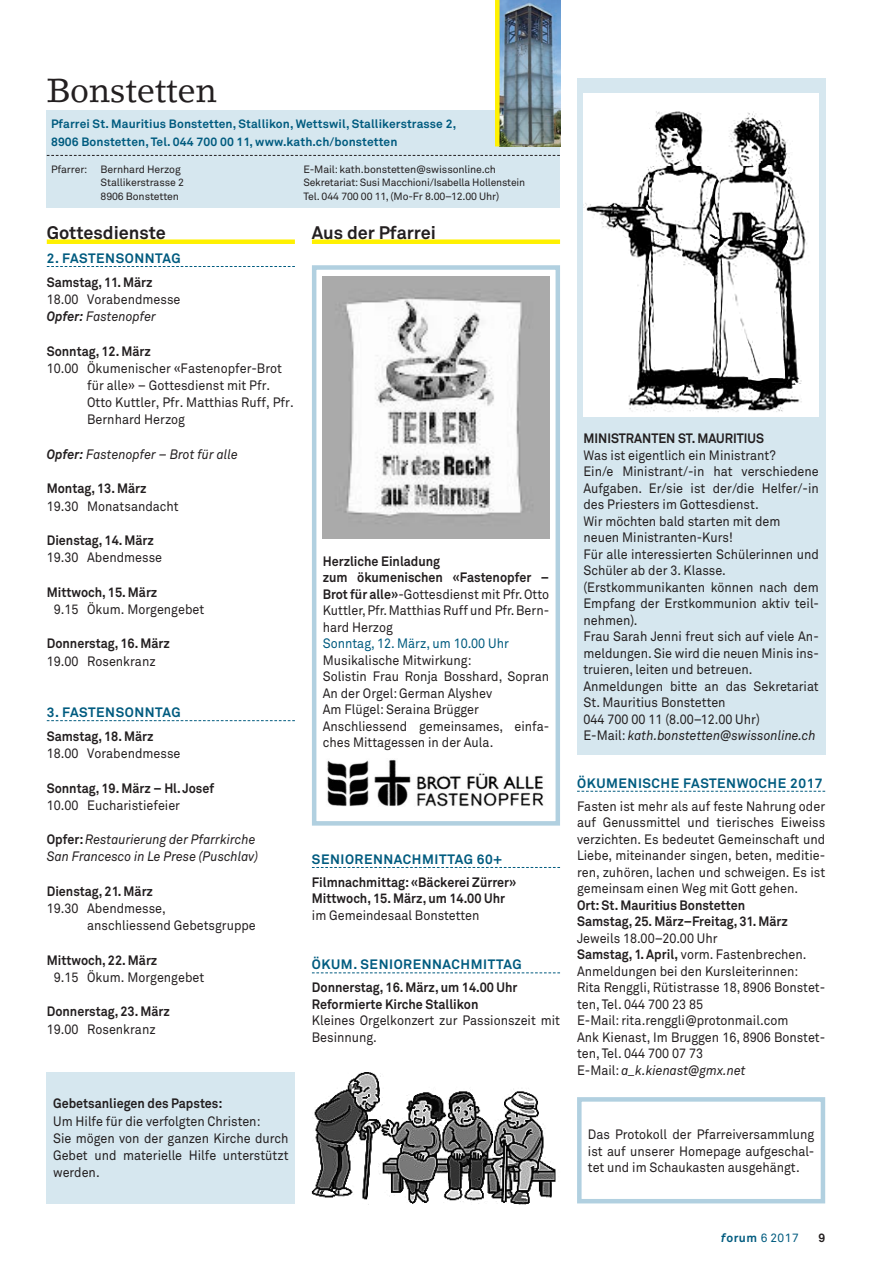
<style>
.page{position:relative;width:872px;height:1263px;background:#fff}
.page>*{position:absolute;margin:0;border:0;box-sizing:border-box;transform-origin:0 0}
.t1{font:33px "Lino Letter";letter-spacing:-.01em;color:#231f20}
.t2{font:700 18px "Akkurat Pro";color:#231f20}
.t3{font:13.5px/16.5px "Akkurat Pro";color:#231f20;scale:.93 1}
.t4{font:700 13.5px/16.5px "Akkurat Pro";color:#231f20;scale:.93 1}
.t5{font:700 13.5px "Akkurat Pro";letter-spacing:.04em;color:#005b7f}
.t6{font:italic 13.5px/17.2px "Akkurat Pro";color:#231f20;scale:.93 1}
.t7{font:13.5px "Akkurat Pro";color:#005b7f;scale:.93 1}
.t8{font:700 12px/18px "Akkurat Pro";letter-spacing:.01em;color:#005b7f}
.t9{font:12px "Akkurat Pro";color:#005b7f}
.t10{font:700 12px "Akkurat Pro";color:#231f20}
.t11{font:10.5px/13.5px "Akkurat Pro";letter-spacing:-.01em;color:#231f20}
.s1{font-weight:700;font-style:italic}
.s2{font-style:italic}
.s3{font-weight:700}
.s4{font-weight:700;font-style:normal}
</style>
<div class="page">
<div style="left:47px;top:239px;width:248px;height:5px;background:#fff101"></div>
<svg style="left:47px;top:266px;width:248px;height:1px"></svg>
<svg style="left:47px;top:720px;width:248px;height:1px"></svg>
<svg style="left:577px;top:791px;width:248px;height:1px"></svg>
<div style="left:47px;top:111px;width:513px;height:97px;background:#d6e7ef"></div>
<img style="left:499px;top:0;width:61px;height:146px">
<hr style="left:495px;top:0;width:4px;height:146px;background:#fff101">
<svg style="left:47px;top:155px;width:513px;height:1px"></svg>
<div style="left:47px;top:1071px;width:248px;height:132px;background:#d6e7ef"></div>
<div style="left:312px;top:265px;width:248px;height:561px;border:4px solid #b1d0e0"></div>
<img style="left:327px;top:760px;width:217px;height:47px">
<div style="left:312px;top:239px;width:248px;height:5px;background:#fff101"></div>
<svg style="left:312px;top:867px;width:248px;height:1px"></svg>
<svg style="left:312px;top:972px;width:248px;height:1px"></svg>
<img style="left:312px;top:1073px;width:244px;height:132px">
<img style="left:323px;top:276px;width:226px;height:263px">
<div style="left:577px;top:79px;width:248px;height:676px;background:#d6e7ef"></div>
<div style="left:577px;top:1097px;width:248px;height:106px;border:4px solid #b1d0e0"></div>
<img style="left:583px;top:94px;width:236px;height:322px">
<h1 class="t1" style="left:47px;top:70px;width:171px">Bonstetten</h1>
<p class="t8" style="left:51px;top:115px;width:406px">Pfarrei St. Mauritius Bonstetten, Stallikon, Wettswil, Stallikerstrasse 2,<br>8906 Bonstetten, Tel. 044 700 00 11, www.kath.ch/bonstetten</p>
<p class="t11" style="left:101px;top:163px;width:85px;text-indent:-49px">Pfarrer: Bernhard Herzog<br>Stallikerstrasse 2<br>8906 Bonstetten</p>
<p class="t11" style="left:303px;top:163px;width:223px">E-Mail: kath.bonstetten@swissonline.ch<br>Sekretariat: Susi Macchioni/Isabella Hollenstein<br>Tel. 044 700 00 11, (Mo-Fr 8.00–12.00 Uhr)</p>
<h2 class="t2" style="left:47px;top:222px;width:121px">Gottesdienste</h2>
<p class="t5" style="left:47px;top:250px;width:135px">2. FASTENSONNTAG</p>
<p class="t4" style="left:47px;top:274px;width:115px">Samstag, 11. März</p>
<p class="t3" style="left:47px;top:291px;width:145px;line-height:17.2px">18.00 Vorabendmesse<br><span class="s1">Opfer:</span> <span class="s2">Fastenopfer</span></p>
<p class="t4" style="left:47px;top:343px;width:113px">Sonntag, 12. März</p>
<p class="t3" style="left:87px;top:360px;width:223px;line-height:17.2px;text-indent:-40px">10.00 Ökumenischer «Fastenopfer-Brot für alle» – Gottesdienst mit Pfr.<br>Otto Kuttler, Pfr. Matthias Ruff, Pfr.<br>Bernhard Herzog</p>
<p class="t6" style="left:47px;top:446px;width:207px"><span class="s3">Opfer:</span> Fastenopfer – Brot für alle</p>
<p class="t4" style="left:47px;top:480px;width:109px">Montag, 13. März</p>
<p class="t3" style="left:47px;top:498px;width:143px">19.30 Monatsandacht</p>
<p class="t4" style="left:47px;top:532px;width:117px">Dienstag, 14. März</p>
<p class="t3" style="left:47px;top:550px;width:126px">19.30 Abendmesse</p>
<p class="t4" style="left:47px;top:584px;width:120px">Mittwoch, 15. März</p>
<p class="t3" style="left:54px;top:601px;width:163px">9.15 Ökum. Morgengebet</p>
<p class="t4" style="left:47px;top:635px;width:134px">Donnerstag, 16. März</p>
<p class="t3" style="left:47px;top:653px;width:119px">19.00 Rosenkranz</p>
<p class="t5" style="left:47px;top:704px;width:135px">3. FASTENSONNTAG</p>
<p class="t4" style="left:47px;top:728px;width:116px">Samstag, 18. März</p>
<p class="t3" style="left:47px;top:745px;width:145px">18.00 Vorabendmesse</p>
<p class="t4" style="left:47px;top:780px;width:181px">Sonntag, 19. März – Hl. Josef</p>
<p class="t3" style="left:47px;top:797px;width:145px">10.00 Eucharistiefeier</p>
<p class="t6" style="left:47px;top:831px;width:229px"><span class="s4">Opfer:</span> Restaurierung der Pfarrkirche<br>San Francesco in Le Prese (Puschlav)</p>
<p class="t4" style="left:47px;top:883px;width:116px">Dienstag, 21. März</p>
<p class="t3" style="left:87px;top:900px;width:183px;line-height:17.2px;text-indent:-40px">19.30 Abendmesse,<br>anschliessend Gebetsgruppe</p>
<p class="t4" style="left:47px;top:952px;width:120px">Mittwoch, 22. März</p>
<p class="t3" style="left:54px;top:969px;width:163px">9.15 Ökum. Morgengebet</p>
<p class="t4" style="left:47px;top:1003px;width:134px">Donnerstag, 23. März</p>
<p class="t3" style="left:47px;top:1021px;width:119px">19.00 Rosenkranz</p>
<h2 class="t2" style="left:312px;top:222px;width:126px">Aus der Pfarrei</h2>
<p class="t3" style="left:323px;top:553px;width:245px"><span class="s3">Herzliche Einladung<br>zum ökumenischen «Fastenopfer –<br>Brot für alle»</span>-Gottesdienst mit Pfr. Otto<br>Kuttler, Pfr. Matthias Ruff und Pfr. Bern&shy;hard Herzog</p>
<p class="t7" style="left:323px;top:636px;width:202px">Sonntag, 12. März, um 10.00 Uhr</p>
<p class="t3" style="left:323px;top:652px;width:245px">Musikalische Mitwirkung:<br>Solistin Frau Ronja Bosshard, Sopran<br>An der Orgel: German Alyshev<br>Am Flügel: Seraina Brügger<br>Anschliessend gemeinsames, einfa&shy;ches Mittagessen in der Aula.</p>
<p class="t5" style="left:312px;top:851px;width:192px">SENIORENNACHMITTAG 60+</p>
<p class="t4" style="left:312px;top:874px;width:221px">Filmnachmittag: «Bäckerei Zürrer»<br>Mittwoch, 15. März, um 14.00 Uhr</p>
<p class="t3" style="left:312px;top:907px;width:182px">im Gemeindesaal Bonstetten</p>
<p class="t5" style="left:312px;top:956px;width:211px">ÖKUM. SENIORENNACHMITTAG</p>
<p class="t4" style="left:312px;top:979px;width:223px">Donnerstag, 16. März, um 14.00 Uhr<br>Reformierte Kirche Stallikon</p>
<p class="t3" style="left:312px;top:1013px;width:268px">Kleines Orgelkonzert zur Passionszeit mit<br>Besinnung.</p>
<p class="t4" style="left:53px;top:1095px;width:183px">Gebetsanliegen des Papstes:</p>
<p class="t3" style="left:53px;top:1113px;width:254px;line-height:17.2px">Um Hilfe für die verfolgten Christen:<br>Sie mögen von der ganzen Kirche durch<br>Gebet und materielle Hilfe unterstützt werden.</p>
<p class="t4" style="left:583px;top:431px;width:196px">MINISTRANTEN ST. MAURITIUS</p>
<p class="t3" style="left:583px;top:447px;width:255px">Was ist eigentlich ein Ministrant?<br>Ein/e Ministrant/-in hat verschiedene Aufgaben. Er/sie ist der/die Helfer/-in des Priesters im Gottesdienst.<br>Wir möchten bald starten mit dem neuen Ministranten-Kurs!<br>Für alle interessierten Schülerinnen und Schüler ab der 3. Klasse. (Erstkommunikanten können nach dem Empfang der Erstkommunion aktiv teil&shy;nehmen).<br>Frau Sarah Jenni freut sich auf viele An&shy;meldungen. Sie wird die neuen Minis ins&shy;truieren, leiten und betreuen.<br>Anmeldungen bitte an das Sekretariat St. Mauritius Bonstetten<br>044 700 00 11 (8.00–12.00 Uhr)<br>E-Mail: <span class="s2">kath.bonstetten@swissonline.ch</span></p>
<p class="t5" style="left:577px;top:775px;width:247px">ÖKUMENISCHE FASTENWOCHE 2017</p>
<p class="t3" style="left:577px;top:798px;width:268px;text-align:justify">Fasten ist mehr als auf feste Nahrung oder auf Genussmittel und tierisches Eiweiss verzichten. Es bedeutet Gemeinschaft und Liebe, miteinander singen, beten, meditie&shy;ren, zuhören, lachen und schweigen. Es ist gemeinsam einen Weg mit Gott gehen.</p>
<p class="t4" style="left:577px;top:897px;width:228px">Ort: St. Mauritius Bonstetten<br>Samstag, 25. März–Freitag, 31. März</p>
<p class="t3" style="left:577px;top:930px;width:268px">Jeweils 18.00–20.00 Uhr<br><span class="s3">Samstag, 1. April,</span> vorm. Fastenbrechen.<br>Anmeldungen bei den Kursleiterinnen:<br>Rita Renggli, Rütistrasse 18, 8906 Bonstet&shy;ten, Tel. 044 700 23 85<br>E-Mail: rita.renggli@protonmail.com<br>Ank Kienast, Im Bruggen 16, 8906 Bonstet&shy;ten, Tel. 044 700 07 73<br>E-Mail: <span class="s2">a_k.kienast@gmx.net</span></p>
<p class="t3" style="left:588px;top:1126px;width:245px;text-align:justify">Das Protokoll der Pfarreiversammlung ist auf unserer Homepage aufgeschal&shy;tet und im Schaukasten ausgehängt.</p>
<p class="t9" style="left:721px;top:1231px;width:79px"><span class="s1">f</span><span class="s3">orum</span> 6 2017</p>
<p class="t10" style="left:818px;top:1231px;width:8px">9</p>
</div>
